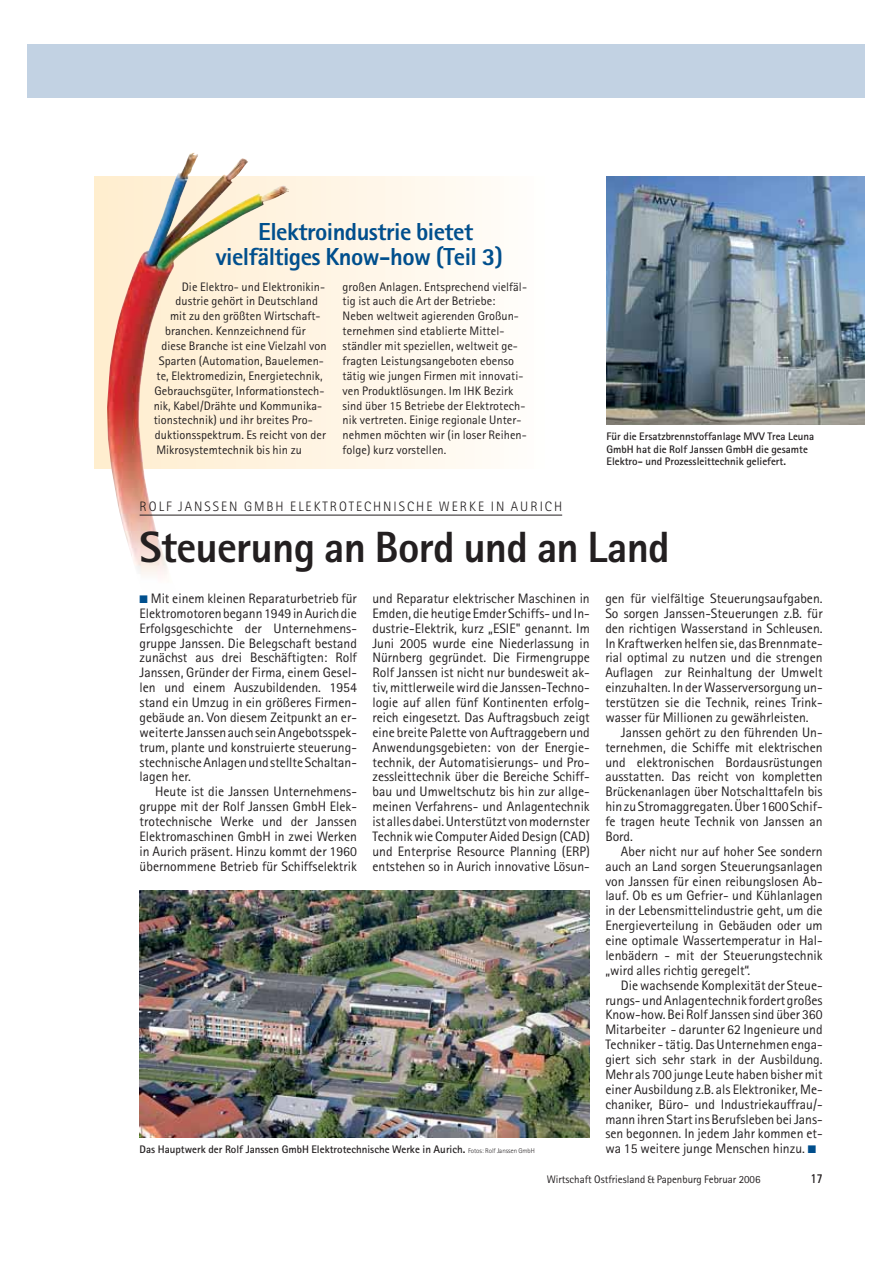
<style>
.page{position:relative;width:893px;height:1263px;background:#fff}
.page>*{position:absolute;margin:0;border:0;box-sizing:border-box;transform-origin:0 0}
.t1{font:800 43.8px "Rotis Sans Serif";letter-spacing:-.015em;color:#231f20}
.t2{font:800 24.6px/24.6px "Rotis Sans Serif";letter-spacing:-.02em;color:#004f8d;text-align:center}
.t3{font:13.65px/14.9px "Rotis Sans Serif";color:#231f20;text-align:justify}
.t4{font:300 13.65px "Rotis Sans Serif";letter-spacing:.145em;color:#231f20}
.t5{font:800 13.65px "Rotis Sans Serif";color:#231f20;scale:.77 1}
.t6{font:12.3px/14.9px "Rotis Sans Serif";letter-spacing:.005em;color:#231f20}
.t7{font:700 10.95px/12.3px "Rotis Sans Serif";color:#231f20}
.t8{font:10.95px "Rotis Sans Serif";color:#231f20}
.s1{color:#004f8d}
.s2{font-weight:300;font-size:6.9px}
.s3{color:#004e8c}
</style>
<div class="page">
<div style="left:27px;top:44px;width:838px;height:54px;background:#c2d2e3"></div>
<img style="left:606px;top:177px;width:258px;height:247px">
<svg style="left:94px;top:177px;width:388px;height:292px"></svg>
<img style="left:107px;top:152px;width:182px;height:423px">
<hr style="left:140px;top:515px;width:422px;height:1px;background:#231f20">
<img style="left:140px;top:891px;width:450px;height:246px">
<h2 class="t2" style="left:216px;top:222px;width:289px">Elektroindustrie bietet vielfältiges Know-how (Teil 3)</h2>
<p class="t6" style="left:182px;top:280px;width:145px">Die Elektro- und Elektronikin-</p>
<p class="t6" style="left:176px;top:295px;width:144px">dustrie gehört in Deutschland</p>
<p class="t6" style="left:170px;top:310px;width:152px">mit zu den größten Wirtschaft-</p>
<p class="t6" style="left:165px;top:325px;width:142px">branchen. Kennzeichnend für</p>
<p class="t6" style="left:162px;top:340px;width:167px">diese Branche ist eine Vielzahl von</p>
<p class="t6" style="left:159px;top:355px;width:167px">Sparten (Automation, Bauelemen-</p>
<p class="t6" style="left:157px;top:370px;width:168px">te, Elektromedizin, Energietechnik,</p>
<p class="t6" style="left:155px;top:384px;width:171px">Gebrauchsgüter, Informationstech-</p>
<p class="t6" style="left:154px;top:399px;width:170px">nik, Kabel/Drähte und Kommunika-</p>
<p class="t6" style="left:154px;top:414px;width:161px">tionstechnik) und ihr breites Pro-</p>
<p class="t6" style="left:155px;top:429px;width:173px">duktionsspektrum. Es reicht von der</p>
<p class="t6" style="left:156px;top:444px;width:147px">Mikrosystemtechnik bis hin zu</p>
<p class="t6" style="left:343px;top:280px;width:186px">großen Anlagen. Entsprechend vielfäl&shy;tig ist auch die Art der Betriebe:<br>Neben weltweit agierenden Großun&shy;ternehmen sind etablierte Mittel&shy;ständler mit speziellen, weltweit ge&shy;fragten Leistungsangeboten ebenso tätig wie jungen Firmen mit innovati&shy;ven Produktlösungen. Im IHK Bezirk sind über 15 Betriebe der Elektrotech&shy;nik vertreten. Einige regionale Unter&shy;nehmen möchten wir (in loser Reihen&shy;folge) kurz vorstellen.</p>
<p class="t7" style="left:606px;top:432px;width:209px">Für die Ersatzbrennstoffanlage MVV Trea Leuna<br>GmbH hat die Rolf Janssen GmbH die gesamte<br>Elektro- und Prozessleittechnik geliefert.</p>
<p class="t4" style="left:140px;top:501px;width:424px">ROLF JANSSEN GMBH ELEKTROTECHNISCHE WERKE IN AURICH</p>
<h1 class="t1" style="left:140px;top:532px;width:532px">Steuerung an Bord und an Land</h1>
<p class="t3" style="left:140px;top:592px;width:219px"><span class="s1">■</span> Mit einem kleinen Reparaturbetrieb für Elektromotoren begann 1949 in Aurich die Erfolgsgeschichte der Unternehmens&shy;gruppe Janssen. Die Belegschaft bestand zunächst aus drei Beschäftigten: Rolf Janssen, Gründer der Firma, einem Gesel&shy;len und einem Auszubildenden. 1954 stand ein Umzug in ein größeres Firmen&shy;gebäude an. Von diesem Zeitpunkt an er&shy;weiterte Janssen auch sein Angebotsspek&shy;trum, plante und konstruierte steuerung&shy;stechnische Anlagen und stellte Schaltan&shy;lagen her.</p>
<p class="t3" style="left:140px;top:786px;width:219px;text-indent:16px">Heute ist die Janssen Unternehmens&shy;gruppe mit der Rolf Janssen GmbH Elek&shy;trotechnische Werke und der Janssen Elektromaschinen GmbH in zwei Werken in Aurich präsent. Hinzu kommt der 1960 übernommene Betrieb für Schiffselektrik</p>
<p class="t3" style="left:372px;top:592px;width:219px">und Reparatur elektrischer Maschinen in Emden, die heutige Emder Schiffs- und In&shy;dustrie-Elektrik, kurz „ESIE" genannt. Im Juni 2005 wurde eine Niederlassung in Nürnberg gegründet. Die Firmengruppe Rolf Janssen ist nicht nur bundesweit ak&shy;tiv, mittlerweile wird die Janssen-Techno&shy;logie auf allen fünf Kontinenten erfolg&shy;reich eingesetzt. Das Auftragsbuch zeigt eine breite Palette von Auftraggebern und Anwendungsgebieten: von der Energie&shy;technik, der Automatisierungs- und Pro&shy;zessleittechnik über die Bereiche Schiff&shy;bau und Umweltschutz bis hin zur allge&shy;meinen Verfahrens- und Anlagentechnik ist alles dabei. Unterstützt von modernster Technik wie Computer Aided Design (CAD) und Enterprise Resource Planning (ERP) entstehen so in Aurich innovative Lösun-</p>
<p class="t3" style="left:605px;top:592px;width:219px">gen für vielfältige Steuerungsaufgaben.<br>So sorgen Janssen-Steuerungen z.B. für den richtigen Wasserstand in Schleusen.<br>In Kraftwerken helfen sie, das Brennmate&shy;rial optimal zu nutzen und die strengen Auflagen zur Reinhaltung der Umwelt einzuhalten. In der Wasserversorgung un&shy;terstützen sie die Technik, reines Trink&shy;wasser für Millionen zu gewährleisten.</p>
<p class="t3" style="left:605px;top:726px;width:219px;text-indent:16px">Janssen gehört zu den führenden Un&shy;ternehmen, die Schiffe mit elektrischen und elektronischen Bordausrüstungen ausstatten. Das reicht von kompletten Brückenanlagen über Notschalttafeln bis hin zu Stromaggregaten. Über 1600 Schif&shy;fe tragen heute Technik von Janssen an Bord.</p>
<p class="t3" style="left:605px;top:845px;width:219px;text-indent:16px">Aber nicht nur auf hoher See sondern auch an Land sorgen Steuerungsanlagen von Janssen für einen reibungslosen Ab&shy;lauf. Ob es um Gefrier- und Kühlanlagen in der Lebensmittelindustrie geht, um die Energieverteilung in Gebäuden oder um eine optimale Wassertemperatur in Hal&shy;lenbädern - mit der Steuerungstechnik „wird alles richtig geregelt“.</p>
<p class="t3" style="left:605px;top:979px;width:219px;text-indent:16px">Die wachsende Komplexität der Steue&shy;rungs- und Anlagentechnik fordert großes Know-how. Bei Rolf Janssen sind über 360<br>Mitarbeiter - darunter 62 Ingenieure und Techniker - tätig. Das Unternehmen enga&shy;giert sich sehr stark in der Ausbildung.<br>Mehr als 700 junge Leute haben bisher mit einer Ausbildung z.B. als Elektroniker, Me&shy;chaniker, Büro- und Industriekauffrau/- mann ihren Start ins Berufsleben bei Jans&shy;sen begonnen. In jedem Jahr kommen et-</p>
<p class="t7" style="left:140px;top:1144px;width:397px">Das Hauptwerk der Rolf Janssen GmbH Elektrotechnische Werke in Aurich. <span class="s2">Fotos: Rolf Janssen GmbH</span></p>
<p class="t3" style="left:605px;top:1143px;width:212px">wa 15 weitere junge Menschen hinzu. <span class="s3">■</span></p>
<p class="t8" style="left:547px;top:1176px;width:215px">Wirtschaft Ostfriesland &amp; Papenburg Februar 2006</p>
<p class="t5" style="left:811px;top:1174px;width:17px">17</p>
</div>
